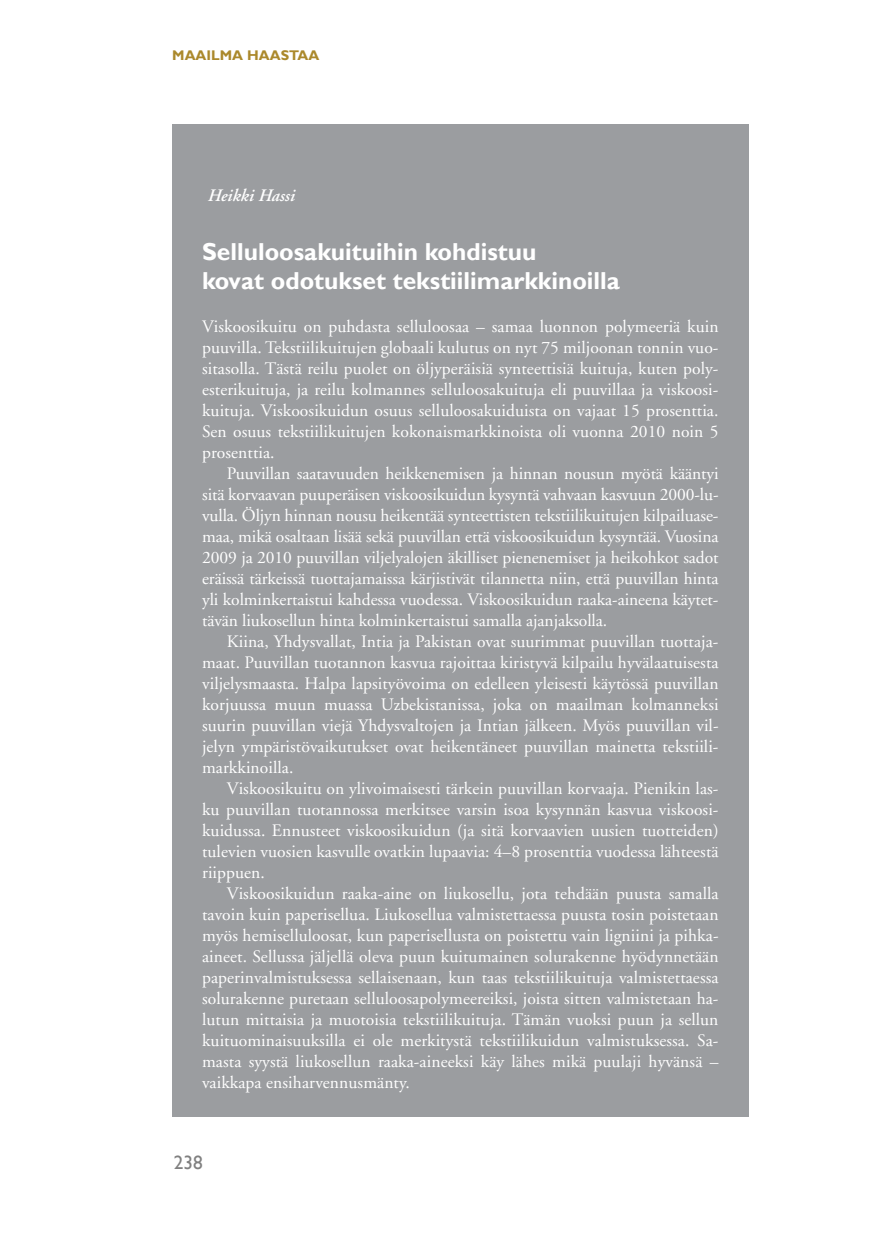
<style>
.page{position:relative;width:874px;height:1241px;background:#fff}
.page>*{position:absolute;margin:0;border:0;box-sizing:border-box;transform-origin:0 0}
.t1{font:700 24.5px/29.4px "Gill Sans";color:#fff}
.t2{font:19.25px "Gill Sans";color:#808080}
.t3{font:17.5px/21px "Adobe Garamond";letter-spacing:.005em;color:#fff;text-align:justify}
.t4{font:italic 600 17.5px "Adobe Garamond";color:#fff}
.t5{font:700 14px "Gill Sans";color:#ab892c}
</style>
<div class="page">
<div style="left:172px;top:124px;width:576px;height:992px;background:#9b9da0"></div>
<p class="t5" style="left:172px;top:47px;width:11px">MAAILMA</p>
<p class="t5" style="left:247px;top:47px;width:23px">HAASTAA</p>
<p class="t4" style="left:207px;top:186px;width:89px">Heikki Hassi</p>
<h1 class="t1" style="left:202px;top:238px;width:419px">Selluloosakuituihin kohdistuu<br>kovat odotukset tekstiilimarkkinoilla</h1>
<p class="t3" style="left:202px;top:316px;width:517px">Viskoosikuitu on puhdasta selluloosaa – samaa luonnon polymeeriä kuin puuvilla. Tekstiilikuitujen globaali kulutus on nyt 75 miljoonan tonnin vuo&shy;sitasolla. Tästä reilu puolet on öljyperäisiä synteettisiä kuituja, kuten poly&shy;esterikuituja, ja reilu kolmannes selluloosakuituja eli puuvillaa ja viskoosi&shy;kuituja. Viskoosikuidun osuus selluloosakuiduista on vajaat 15 prosenttia.<br>Sen osuus tekstiilikuitujen kokonaismarkkinoista oli vuonna 2010 noin 5 prosenttia.</p>
<p class="t3" style="left:202px;top:463px;width:517px;text-indent:25px">Puuvillan saatavuuden heikkenemisen ja hinnan nousun myötä kääntyi sitä korvaavan puuperäisen viskoosikuidun kysyntä vahvaan kasvuun 2000-lu&shy;vulla. Öljyn hinnan nousu heikentää synteettisten tekstiilikuitujen kilpailuase&shy;maa, mikä osaltaan lisää sekä puuvillan että viskoosikuidun kysyntää. Vuosina 2009 ja 2010 puuvillan viljelyalojen äkilliset pienenemiset ja heikohkot sadot eräissä tärkeissä tuottajamaissa kärjistivät tilannetta niin, että puuvillan hinta yli kolminkertaistui kahdessa vuodessa. Viskoosikuidun raaka-aineena käytet&shy;tävän liukosellun hinta kolminkertaistui samalla ajanjaksolla.</p>
<p class="t3" style="left:202px;top:631px;width:517px;text-indent:25px">Kiina, Yhdysvallat, Intia ja Pakistan ovat suurimmat puuvillan tuottaja&shy;maat. Puuvillan tuotannon kasvua rajoittaa kiristyvä kilpailu hyvälaatuisesta viljelysmaasta. Halpa lapsityövoima on edelleen yleisesti käytössä puuvillan korjuussa muun muassa Uzbekistanissa, joka on maailman kolmanneksi suurin puuvillan viejä Yhdysvaltojen ja Intian jälkeen. Myös puuvillan vil&shy;jelyn ympäristövaikutukset ovat heikentäneet puuvillan mainetta tekstiili&shy;markkinoilla.</p>
<p class="t3" style="left:202px;top:778px;width:517px;text-indent:25px">Viskoosikuitu on ylivoimaisesti tärkein puuvillan korvaaja. Pienikin las&shy;ku puuvillan tuotannossa merkitsee varsin isoa kysynnän kasvua viskoosi&shy;kuidussa. Ennusteet viskoosikuidun (ja sitä korvaavien uusien tuotteiden) tulevien vuosien kasvulle ovatkin lupaavia: 4–8 prosenttia vuodessa lähteestä riippuen.</p>
<p class="t3" style="left:202px;top:883px;width:517px;text-indent:25px">Viskoosikuidun raaka-aine on liukosellu, jota tehdään puusta samalla tavoin kuin paperisellua. Liukosellua valmistettaessa puusta tosin poistetaan myös hemiselluloosat, kun paperisellusta on poistettu vain ligniini ja pihka&shy;aineet. Sellussa jäljellä oleva puun kuitumainen solurakenne hyödynnetään paperinvalmistuksessa sellaisenaan, kun taas tekstiilikuituja valmistettaessa solurakenne puretaan selluloosapolymeereiksi, joista sitten valmistetaan ha&shy;lutun mittaisia ja muotoisia tekstiilikuituja. Tämän vuoksi puun ja sellun kuituominaisuuksilla ei ole merkitystä tekstiilikuidun valmistuksessa. Sa&shy;masta syystä liukosellun raaka-aineeksi käy lähes mikä puulaji hyvänsä – vaikkapa ensiharvennusmänty.</p>
<p class="t2" style="left:174px;top:1150px;width:30px">238</p>
</div>
